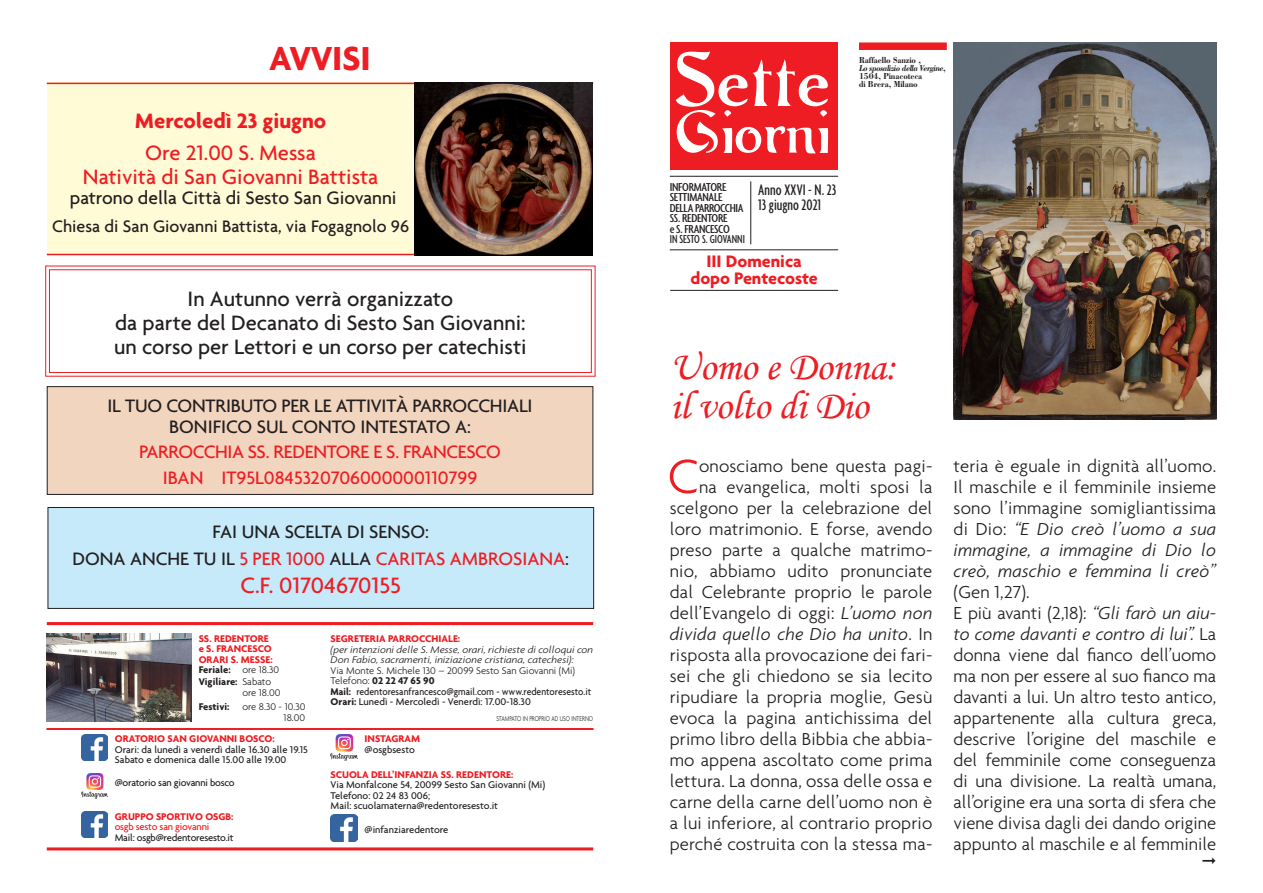
<style>
.page{position:relative;width:1263px;height:893px;background:#fff}
.page>*{position:absolute;margin:0;border:0;box-sizing:border-box;transform-origin:0 0}
.t1{font:87px "Argos George";color:#fff}
.t2{font:69px "Argos George";color:#fff}
.t3{font:300 51.6px "Agenda";color:#ee1d23}
.t4{font:40.5px/39px "Monotype Corsiva";letter-spacing:-.005em;color:#ee1d23}
.t5{font:700 36px "Agenda";color:#ee1d23}
.t6{font:500 24px "Agenda";color:#ee1d23}
.t7{font:500 22.5px "Agenda";color:#231f20}
.t8{font:500 22.5px "Agenda";color:#ee1d23}
.t9{font:700 22.5px "Agenda";color:#ee1d23}
.t10{font:500 19.5px "Agenda";letter-spacing:-.01em;color:#231f20}
.t11{font:500 19.5px "Agenda";color:#ee1d23}
.t12{font:500 19.5px "Agenda";letter-spacing:-.02em;color:#ee1d23}
.Default{font:300 18.75px/21px "Agenda";letter-spacing:.01em;color:#231f20;text-align:justify}
.t13{font:500 18px "Agenda";color:#231f20}
.t14{font:700 18px/16.5px "Agenda";color:#ee1d23;text-align:center}
.t15{font:500 extra-condensed 16.5px "Agenda";color:#231f20}
.t16{font:500 extra-condensed 12.45px/10.5px "Agenda";letter-spacing:-.02em;color:#231f20;scale:1.2 1}
.t17{font:500 10.5px "Agenda";color:#231f20}
.t18{font:700 10.5px "Agenda";color:#ee1d23}
.t19{font:italic 300 10.5px/10.5px "Agenda";color:#231f20;scale:1.07 1}
.t20{font:300 10.5px "Agenda";color:#231f20}
.t21{font:500 10.5px "Agenda";color:#231f20;scale:.92 1}
.t22{font:500 10.5px "Agenda";letter-spacing:-.02em;color:#231f20}
.t23{font:700 10.5px "Agenda";color:#231f20}
.t24{font:500 10.5px "Agenda";letter-spacing:-.02em;color:#ee1d23}
.CM2{font:700 9px/8.2px "Bodoni";letter-spacing:-.01em;color:#231f20;scale:.9 1}
.t25{font:300 7.5px "Agenda";color:#231f20;scale:.75 1}
.s1{color:#231f20}
.s2{font-weight:300}
.s3{font-weight:700}
.s4{font-style:italic}
</style>
<div class="page">
<div style="left:670px;top:43px;width:168px;height:127px;background:#ee1d23"></div>
<hr style="left:670px;top:290px;width:168px;height:1px;background:#231f20">
<hr style="left:670px;top:176px;width:168px;height:1px;background:#231f20">
<hr style="left:670px;top:249px;width:168px;height:1px;background:#231f20">
<hr style="left:750px;top:181px;width:1px;height:63px;background:#231f20">
<div style="left:47px;top:387px;width:546px;height:107px;background:#f2d5bf"></div>
<div style="left:47px;top:386px;width:546px;height:109px;border:1px solid #231f20"></div>
<div style="left:48px;top:507px;width:546px;height:101px;background:#c6eafa"></div>
<div style="left:48px;top:507px;width:546px;height:102px;border:1px solid #231f20"></div>
<div style="left:859px;top:42px;width:88px;height:8px;background:#ee1d23"></div>
<div style="left:47px;top:83px;width:368px;height:173px;background:#fffbd6"></div>
<hr style="left:47px;top:254px;width:368px;height:1px;background:#ee1d23">
<hr style="left:47px;top:83px;width:546px;height:1px;background:#ee1d23">
<img style="left:954px;top:43px;width:262px;height:376px">
<hr style="left:47px;top:622px;width:546px;height:3px;background:#ee1d23">
<hr style="left:47px;top:847px;width:546px;height:3px;background:#ee1d23">
<img style="left:47px;top:634px;width:145px;height:88px">
<img style="left:81px;top:734px;width:27px;height:27px">
<img style="left:81px;top:811px;width:27px;height:27px">
<img style="left:81px;top:773px;width:27px;height:26px">
<img style="left:331px;top:735px;width:26px;height:25px">
<img style="left:331px;top:815px;width:26px;height:26px">
<svg style="left:47px;top:728px;width:546px;height:2px"></svg>
<img style="left:415px;top:83px;width:178px;height:172px">
<svg style="left:45px;top:265px;width:551px;height:112px"></svg>
<div style="left:49px;top:269px;width:543px;height:104px;border:1px solid #ee1d23"></div>
<p class="t5" style="left:269px;top:36px;width:103px">AVVISI</p>
<p class="t9" style="left:135px;top:107px;width:193px">Mercoledì 23 giugno</p>
<p class="t8" style="left:145px;top:140px;width:172px">Ore 21.00 S. Messa</p>
<p class="t8" style="left:83px;top:164px;width:297px">Natività di San Giovanni Battista</p>
<p class="t10" style="left:70px;top:186px;width:328px">patrono della Città di Sesto San Giovanni</p>
<p class="t13" style="left:52px;top:216px;width:358px">Chiesa di San Giovanni Battista, via Fogagnolo 96</p>
<p class="t7" style="left:188px;top:285px;width:267px">In Autunno verrà organizzato</p>
<p class="t7" style="left:115px;top:309px;width:412px">da parte del Decanato di Sesto San Giovanni:</p>
<p class="t7" style="left:114px;top:333px;width:414px">un corso per Lettori e un corso per catechisti</p>
<p class="t10" style="left:107px;top:394px;width:427px">IL TUO CONTRIBUTO PER LE ATTIVITÀ PARROCCHIALI</p>
<p class="t10" style="left:169px;top:415px;width:303px">BONIFICO SUL CONTO INTESTATO A:</p>
<p class="t12" style="left:139px;top:440px;width:363px">PARROCCHIA SS. REDENTORE E S. FRANCESCO</p>
<p class="t11" style="left:163px;top:466px;width:316px">IBAN IT95L0845320706000000110799</p>
<p class="t10" style="left:213px;top:520px;width:218px">FAI UNA SCELTA DI SENSO:</p>
<p class="t11" style="left:73px;top:547px;width:498px"><span class="s1">DONA ANCHE TU IL</span> 5 PER 1000 <span class="s1">ALLA</span> CARITAS AMBROSIANA<span class="s1">:</span></p>
<p class="t6" style="left:240px;top:571px;width:162px">C.F. 01704670155</p>
<p class="t18" style="left:199px;top:632px;width:72px">SS. REDENTORE</p>
<p class="t18" style="left:199px;top:643px;width:75px">e S. FRANCESCO</p>
<p class="t18" style="left:199px;top:653px;width:76px">ORARI S. MESSE:</p>
<p class="t23" style="left:199px;top:664px;width:82px">Feriale: <span class="s2">ore 18.30</span></p>
<p class="t23" style="left:199px;top:675px;width:74px">Vigiliare: <span class="s2">Sabato</span></p>
<p class="t20" style="left:242px;top:686px;width:40px">ore 18.00</p>
<p class="t20" style="left:199px;top:701px;width:108px"><span class="s3">Festivi:</span> ore 8.30 - 10.30</p>
<p class="t20" style="left:284px;top:711px;width:23px">18.00</p>
<p class="t18" style="left:115px;top:732px;width:161px">ORATORIO SAN GIOVANNI BOSCO:</p>
<p class="t17" style="left:115px;top:743px;width:195px">Orari: da lunedì a venerdì dalle 16.30 alle 19.15</p>
<p class="t17" style="left:115px;top:753px;width:173px">Sabato e domenica dalle 15.00 alle 19.00</p>
<p class="t22" style="left:115px;top:776px;width:121px">@oratorio san giovanni bosco</p>
<p class="t18" style="left:115px;top:810px;width:120px">GRUPPO SPORTIVO OSGB:</p>
<p class="t24" style="left:115px;top:821px;width:96px">osgb sesto san giovanni</p>
<p class="t22" style="left:115px;top:831px;width:120px">Mail: osgb@redentoresesto.it</p>
<p class="t18" style="left:331px;top:632px;width:131px">SEGRETERIA PARROCCHIALE:</p>
<p class="t19" style="left:331px;top:644px;width:247px">(per intenzioni delle S. Messe, orari, richieste di colloqui con<br>Don Fabio, sacramenti, iniziazione cristiana, catechesi):</p>
<p class="t20" style="left:331px;top:664px;width:246px">Via Monte S. Michele 130 – 20099 Sesto San Giovanni (Mi)</p>
<p class="t23" style="left:331px;top:674px;width:105px"><span class="s2">Telefono:</span> 02 22 47 65 90</p>
<p class="t21" style="left:331px;top:685px;width:285px"><span class="s3">Mail:</span> redentoresanfrancesco@gmail.com - www.redentoresesto.it</p>
<p class="t17" style="left:331px;top:695px;width:202px"><span class="s3">Orari:</span> Lunedì - Mercoledì - Venerdì: 17.00-18.30</p>
<p class="t25" style="left:496px;top:714px;width:131px">STAMPATO IN PROPRIO AD USO INTERNO</p>
<p class="t18" style="left:365px;top:732px;width:57px">INSTAGRAM</p>
<p class="t17" style="left:365px;top:743px;width:52px">@osgbsesto</p>
<p class="t18" style="left:331px;top:768px;width:184px">SCUOLA DELL’INFANZIA SS. REDENTORE:</p>
<p class="t17" style="left:331px;top:779px;width:216px">Via Monfalcone 54, 20099 Sesto San Giovanni (Mi)</p>
<p class="t17" style="left:331px;top:789px;width:101px">Telefono: 02 24 83 006;</p>
<p class="t17" style="left:331px;top:800px;width:169px">Mail: scuolamaterna@redentoresesto.it</p>
<p class="t17" style="left:365px;top:823px;width:85px">@infanziaredentore</p>
<p class="t1" style="left:675px;top:35px;width:159px">Sette</p>
<p class="t2" style="left:676px;top:97px;width:156px">Giorni</p>
<p class="t16" style="left:670px;top:182px;width:64px">INFORMATORE<br>SETTIMANALE<br>DELLA PARROCCHIA<br>SS. REDENTORE<br>e S. FRANCESCO<br>IN SESTO S. GIOVANNI</p>
<p class="t15" style="left:758px;top:180px;width:80px">Anno XXVI - N. 23</p>
<p class="t15" style="left:758px;top:195px;width:64px">13 giugno 2021</p>
<p class="t14" style="left:690px;top:253px;width:129px">III Domenica dopo Pentecoste</p>
<p class="CM2" style="left:859px;top:55px;width:98px">Raffaello Sanzio ,<br><span class="s4">Lo sposalizio della Vergine</span>,<br>1504, Pinacoteca<br>di Brera, Milano</p>
<p class="t4" style="left:670px;top:347px;width:227px">Uomo e Donna: il volto di Dio</p>
<p class="Default" style="left:670px;top:455px;width:264px;text-align:right">onosciamo bene questa pagi-<br>na evangelica, molti sposi la scelgono per la celebrazione del loro matrimonio. E forse, avendo preso parte a qualche matrimo&shy;nio, abbiamo udito pronunciate dal Celebrante proprio le parole dell’Evangelo di oggi: <span class="s4">L’uomo non divida quello che Dio ha unito</span>. In risposta alla provocazione dei fari&shy;sei che gli chiedono se sia lecito ripudiare la propria moglie, Gesù evoca la pagina antichissima del primo libro della Bibbia che abbia&shy;mo appena ascoltato come prima lettura. La donna, ossa delle ossa e carne della carne dell’uomo non è a lui inferiore, al contrario proprio perché costruita con la stessa ma-</p>
<p class="Default" style="left:954px;top:455px;width:264px">teria è eguale in dignità all’uomo.<br>Il maschile e il femminile insieme sono l’immagine somigliantissima di Dio: <span class="s4">“E Dio creò l’uomo a sua immagine, a immagine di Dio lo creò, maschio e femmina li creò” </span>(Gen 1,27).</p>
<p class="t3" style="left:668px;top:446px;width:32px">C</p>
<p class="Default" style="left:954px;top:602px;width:264px">E più avanti (2,18): <span class="s4">“Gli farò un aiu&shy;to come davanti e contro di lui”.</span> La donna viene dal fianco dell’uomo ma non per essere al suo fianco ma davanti a lui. Un altro testo antico, appartenente alla cultura greca, descrive l’origine del maschile e del femminile come conseguenza di una divisione. La realtà umana, all’origine era una sorta di sfera che viene divisa dagli dei dando origine appunto al maschile e al femminile</p>
</div>
